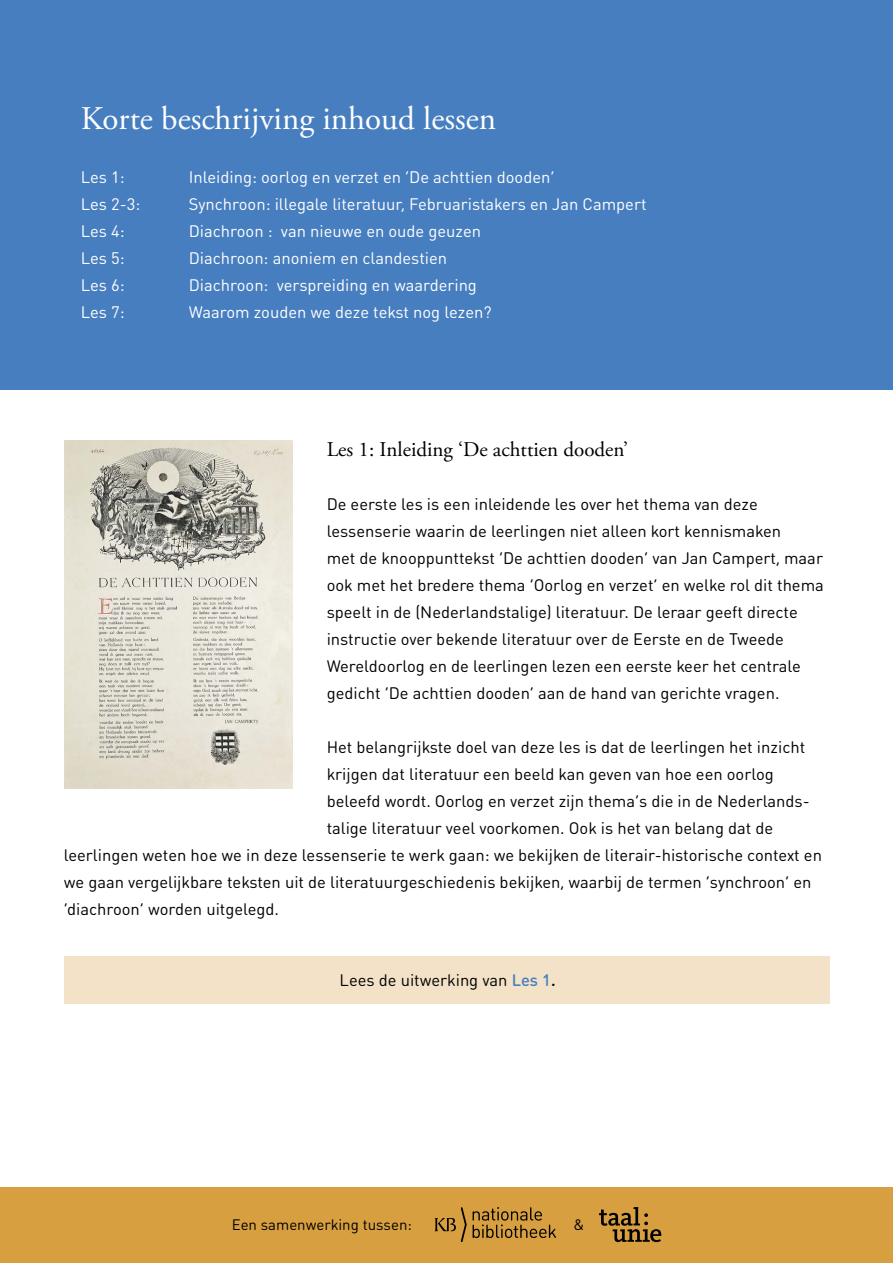
<style>
.page{position:relative;width:893px;height:1263px;background:#fff}
.page>*{position:absolute;margin:0;border:0;box-sizing:border-box;transform-origin:0 0}
.t1{font:33px "Adobe Garamond Pro";color:#fff}
.t2{font:21px "Adobe Garamond Pro";color:#000}
.t3{font:16.5px/27px "DIN Round Pro";color:#000}
.t4{font:16.5px "DIN Round Pro";color:#fff}
.t5{font:15px "DIN Round Pro";color:#000}
.s1{font-weight:500;color:#477ec0}
.s2{font-weight:500}
</style>
<div class="page">
<div style="left:0;top:1187px;width:893px;height:76px;background:#d89f40"></div>
<svg style="left:473px;top:1207px;width:83px;height:31px"></svg>
<svg style="left:434px;top:1207px;width:33px;height:35px"></svg>
<svg style="left:599px;top:1207px;width:62px;height:35px"></svg>
<div style="left:0;top:0;width:893px;height:389px;background:#477ec0"></div>
<img style="left:65px;top:441px;width:228px;height:347px">
<div style="left:65px;top:956px;width:765px;height:48px;background:#f4e2c8"></div>
<h1 class="t1" style="left:81px;top:99px;width:417px">Korte beschrijving inhoud lessen</h1>
<p class="t4" style="left:81px;top:165px;width:45px">Les 1:</p>
<p class="t4" style="left:189px;top:165px;width:367px">Inleiding: oorlog en verzet en ‘De achttien dooden’</p>
<p class="t4" style="left:81px;top:192px;width:61px">Les 2-3:</p>
<p class="t4" style="left:189px;top:192px;width:459px">Synchroon: illegale literatuur, Februaristakers en Jan Campert</p>
<p class="t4" style="left:81px;top:219px;width:45px">Les 4:</p>
<p class="t4" style="left:189px;top:219px;width:294px">Diachroon : van nieuwe en oude geuzen</p>
<p class="t4" style="left:81px;top:246px;width:45px">Les 5:</p>
<p class="t4" style="left:189px;top:246px;width:260px">Diachroon: anoniem en clandestien</p>
<p class="t4" style="left:81px;top:273px;width:45px">Les 6:</p>
<p class="t4" style="left:189px;top:273px;width:290px">Diachroon: verspreiding en waardering</p>
<p class="t4" style="left:81px;top:300px;width:45px">Les 7:</p>
<p class="t4" style="left:189px;top:300px;width:304px">Waarom zouden we deze tekst nog lezen?</p>
<p class="t2" style="left:327px;top:437px;width:303px">Les 1: Inleiding ‘De achttien dooden’</p>
<p class="t3" style="left:327px;top:490px;width:499px">De eerste les is een inleidende les over het thema van deze lessenserie waarin de leerlingen niet alleen kort kennismaken<br>met de knooppunttekst ‘De achttien dooden’ van Jan Campert, maar ook met het bredere thema ‘Oorlog en verzet’ en welke rol dit thema speelt in de (Nederlandstalige) literatuur. De leraar geeft directe instructie over bekende literatuur over de Eerste en de Tweede Wereldoorlog en de leerlingen lezen een eerste keer het centrale gedicht ‘De achttien dooden’ aan de hand van gerichte vragen.</p>
<p class="t3" style="left:327px;top:733px;width:480px">Het belangrijkste doel van deze les is dat de leerlingen het inzicht</p>
<p class="t3" style="left:327px;top:760px;width:449px">krijgen dat literatuur een beeld kan geven van hoe een oorlog</p>
<p class="t3" style="left:327px;top:787px;width:485px">beleefd wordt. Oorlog en verzet zijn thema’s die in de Nederlands-</p>
<p class="t3" style="left:327px;top:814px;width:448px">talige literatuur veel voorkomen. Ook is het van belang dat de</p>
<p class="t3" style="left:64px;top:841px;width:760px">leerlingen weten hoe we in deze lessenserie te werk gaan: we bekijken de literair-historische context en</p>
<p class="t3" style="left:64px;top:868px;width:749px">we gaan vergelijkbare teksten uit de literatuurgeschiedenis bekijken, waarbij de termen ‘synchroon’ en</p>
<p class="t3" style="left:64px;top:895px;width:217px">‘diachroon’ worden uitgelegd.</p>
<p class="t3" style="left:340px;top:966px;width:217px">Lees de uitwerking van <span class="s1">Les 1</span><span class="s2">.</span></p>
<p class="t5" style="left:232px;top:1213px;width:182px">Een samenwerking tussen:</p>
<p class="t5" style="left:573px;top:1213px;width:12px">&amp;</p>
</div>
